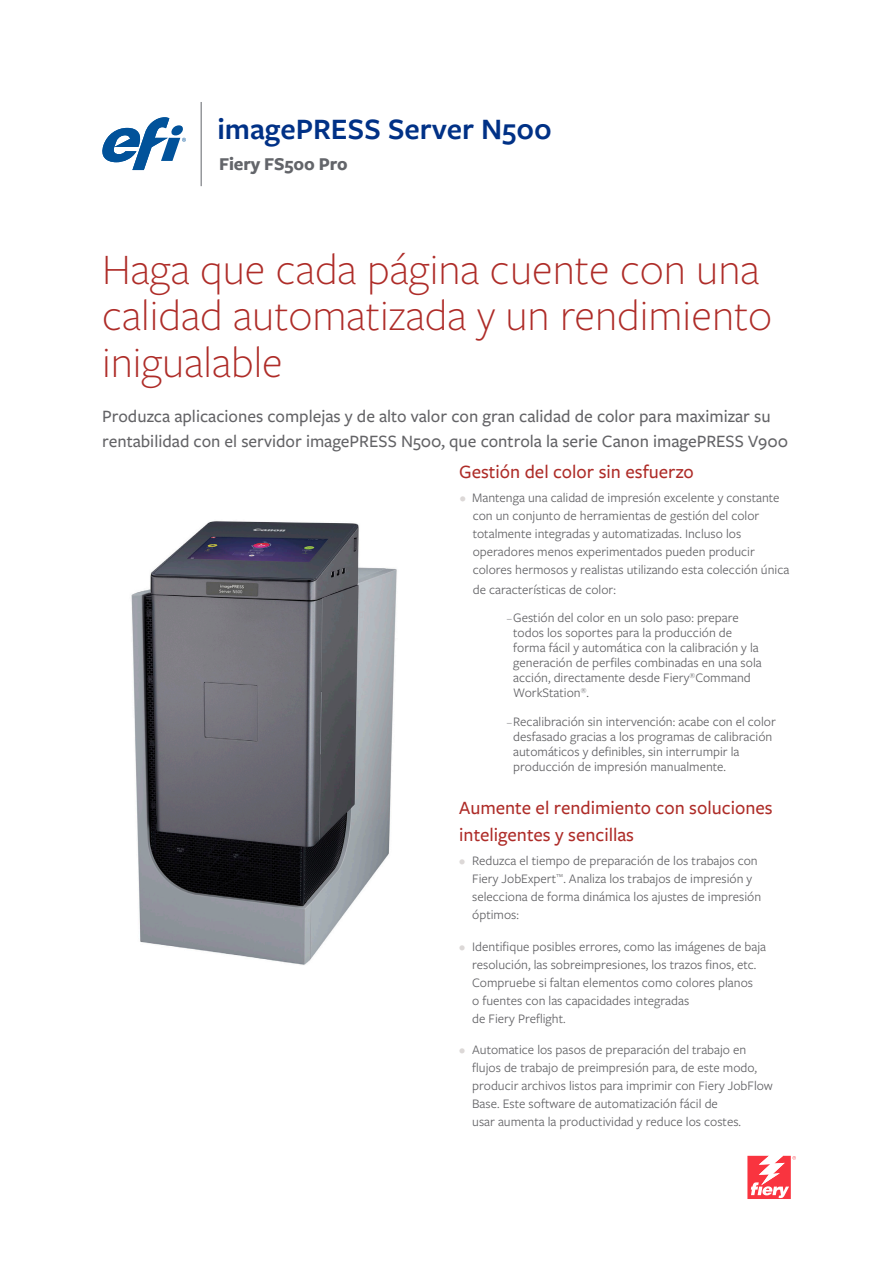
<style>
.page{position:relative;width:893px;height:1263px;background:#fff}
.page>*{position:absolute;margin:0;border:0;box-sizing:border-box;transform-origin:0 0}
.H1_32pt_7627_Red{font:300 45px/46.5px "Freight Sans Pro";color:#ae2c28}
.t1{font:600 30.75px "Freight Sans Pro";color:#003186}
.H2_14pt_7627_Red{font:500 19.5px/27px "Freight Sans Pro";color:#ae2c28}
.t2{font:700 18.75px "Freight Sans Pro";letter-spacing:-.01em;color:#63656a}
.Intro_Text_12pt_75{font:500 18px/25.5px "Freight Sans Pro";color:#636366}
.Bullet_Text_10pt_75{font:13.5px/18px "Freight Sans Pro";color:#636366}
.s1{color:#dcd8d7}
.s2{font-weight:300;font-size:12px}
</style>
<div class="page">
<svg style="left:747px;top:1156px;width:49px;height:43px"></svg>
<svg style="left:102px;top:117px;width:84px;height:53px"></svg>
<hr style="left:201px;top:102px;width:1px;height:84px;background:#62656a">
<img style="left:131px;top:521px;width:266px;height:444px">
<h2 class="t1" style="left:217px;top:108px;width:336px">imagePRESS Server N500</h2>
<h3 class="t2" style="left:219px;top:151px;width:130px">Fiery FS500 Pro</h3>
<p class="H1_32pt_7627_Red" style="left:102px;top:244px;width:672px">Haga que cada página cuente con una calidad automatizada y un rendimiento inigualable</p>
<p class="Intro_Text_12pt_75" style="left:102px;top:402px;width:688px">Produzca aplicaciones complejas y de alto valor con gran calidad de color para maximizar su rentabilidad con el servidor imagePRESS N500, que controla la serie Canon imagePRESS V900</p>
<p class="H2_14pt_7627_Red" style="left:459px;top:457px;width:236px">Gestión del color sin esfuerzo</p>
<p class="Bullet_Text_10pt_75" style="left:473px;top:488px;width:318px;text-indent:-13px"><span class="s1">•</span> Mantenga una calidad de impresión excelente y constante con un conjunto de herramientas de gestión del color totalmente integradas y automatizadas. Incluso los operadores menos experimentados pueden producir colores hermosos y realistas utilizando esta colección única</p>
<p class="Bullet_Text_10pt_75" style="left:473px;top:580px;width:145px">de características de color:</p>
<p class="Bullet_Text_10pt_75" style="left:513px;top:610px;width:250px;line-height:15px;text-indent:-7px"><span class="s2">−</span>Gestión del color en un solo paso: prepare todos los soportes para la producción de forma fácil y automática con la calibración y la generación de perfiles combinadas en una sola acción, directamente desde Fiery<sup>®</sup>Command WorkStation<sup>®</sup>.</p>
<p class="Bullet_Text_10pt_75" style="left:513px;top:713px;width:264px;line-height:15px;text-indent:-7px"><span class="s2">−</span>Recalibración sin intervención: acabe con el color desfasado gracias a los programas de calibración automáticos y definibles, sin interrumpir la producción de impresión manualmente.</p>
<p class="H2_14pt_7627_Red" style="left:459px;top:793px;width:315px">Aumente el rendimiento con soluciones inteligentes y sencillas</p>
<p class="Bullet_Text_10pt_75" style="left:472px;top:851px;width:290px;text-indent:-13px"><span class="s1">•</span> Reduzca el tiempo de preparación de los trabajos con Fiery JobExpert<sup>™</sup>. Analiza los trabajos de impresión y selecciona de forma dinámica los ajustes de impresión óptimos:</p>
<p class="Bullet_Text_10pt_75" style="left:472px;top:937px;width:295px;text-indent:-13px"><span class="s1">•</span> Identifique posibles errores, como las imágenes de baja resolución, las sobreimpresiones, los trazos finos, etc.<br>Compruebe si faltan elementos como colores planos<br>o fuentes con las capacidades integradas<br>de Fiery Preflight.</p>
<p class="Bullet_Text_10pt_75" style="left:472px;top:1040px;width:302px;text-indent:-13px"><span class="s1">•</span> Automatice los pasos de preparación del trabajo en flujos de trabajo de preimpresión para, de este modo, producir archivos listos para imprimir con Fiery JobFlow Base. Este software de automatización fácil de<br>usar aumenta la productividad y reduce los costes.</p>
</div>
